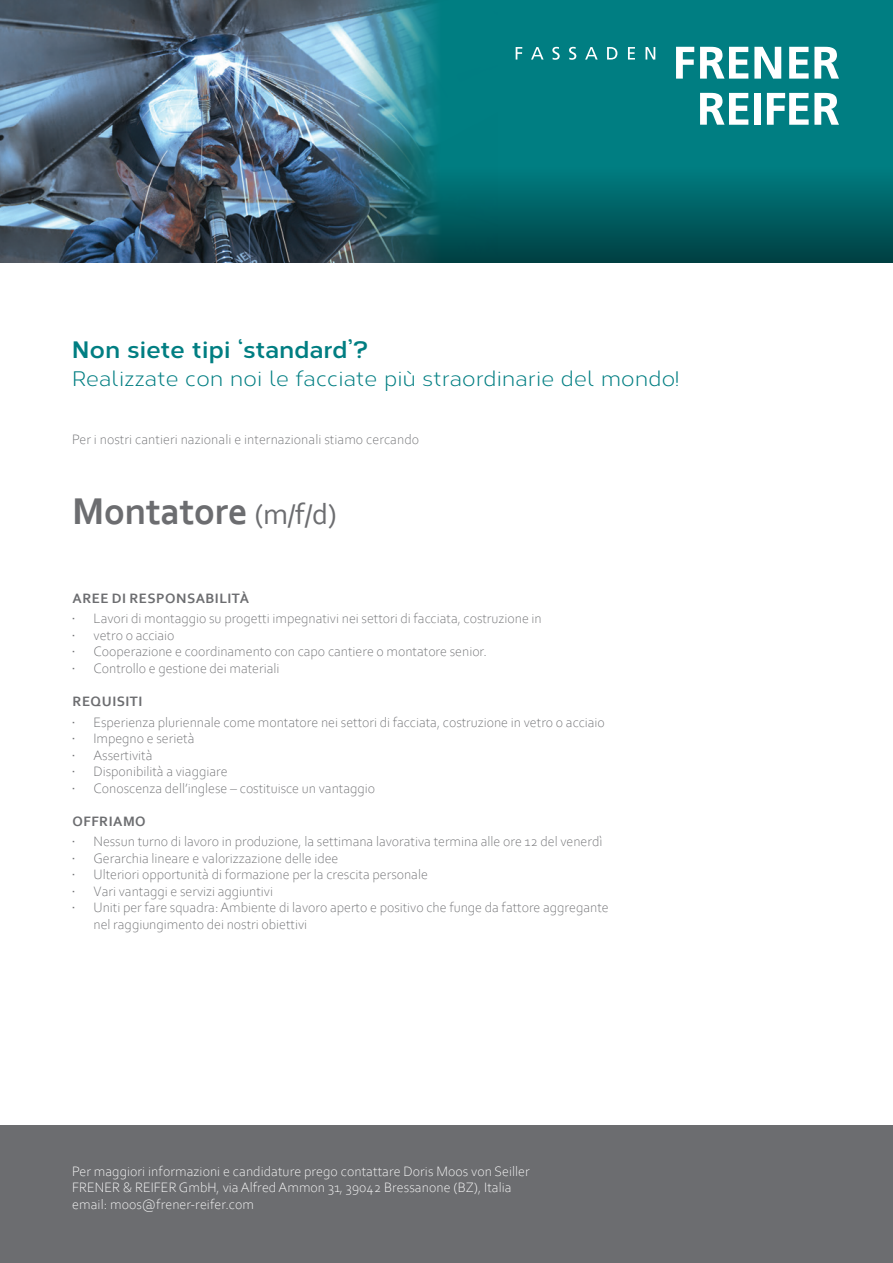
<style>
.page{position:relative;width:893px;height:1263px;background:#fff}
.page>*{position:absolute;margin:0;border:0;box-sizing:border-box;transform-origin:0 0}
.t1{font:700 39px "Corbel";letter-spacing:-.015em;color:#6c6d70}
.t2{font:700 23.7px "Corbert";letter-spacing:.015em;color:#007e82}
.t3{font:21px "Corbert";letter-spacing:.015em;color:#007e82}
.t4{font:300 14.25px/16.5px "Corbel";letter-spacing:-.005em;color:#6c6d70}
.t5{font:300 14.25px/16.5px "Corbel";letter-spacing:.005em;color:#fff}
.t6{font:700 14.25px "Corbel";letter-spacing:.035em;color:#6c6d70}
.s1{font-weight:400;font-size:30px}
.s2{font-family:"Agfa Rotis Sans Serif";font-weight:400}
</style>
<div class="page">
<div style="left:0;top:1125px;width:893px;height:138px;background:#6c6d70"></div>
<div style="left:300px;top:0;width:593px;height:263px;background:#007e82"></div>
<div style="left:0;top:163px;width:893px;height:100px;background:linear-gradient(to bottom,#008084,#004042)"></div>
<svg style="left:516px;top:47px;width:139px;height:13px"></svg>
<svg style="left:676px;top:47px;width:18px;height:32px"></svg>
<svg style="left:700px;top:47px;width:48px;height:32px"></svg>
<svg style="left:754px;top:47px;width:27px;height:32px"></svg>
<svg style="left:789px;top:47px;width:50px;height:32px"></svg>
<svg style="left:700px;top:93px;width:48px;height:32px"></svg>
<div style="left:754px;top:93px;width:7px;height:32px;background:#fff"></div>
<svg style="left:767px;top:93px;width:72px;height:32px"></svg>
<img style="left:0;top:0;width:497px;height:263px">
<p class="t2" style="left:72px;top:331px;width:297px">Non siete tipi ‘standard’?</p>
<p class="t3" style="left:72px;top:363px;width:608px">Realizzate con noi le facciate più straordinarie del mondo!</p>
<p class="t4" style="left:72px;top:431px;width:348px">Per i nostri cantieri nazionali e internazionali stiamo cercando</p>
<p class="t1" style="left:72px;top:487px;width:266px">Montatore <span class="s1">(m/f/d)</span></p>
<p class="t6" style="left:73px;top:589px;width:178px">AREE DI RESPONSABILITÀ</p>
<p class="t4" style="left:72px;top:610px;width:471px"><span class="s2">·</span> Lavori di montaggio su progetti impegnativi nei settori di facciata, costruzione in</p>
<p class="t4" style="left:72px;top:626px;width:104px"><span class="s2">·</span> vetro o acciaio</p>
<p class="t4" style="left:72px;top:643px;width:416px"><span class="s2">·</span> Cooperazione e coordinamento con capo cantiere o montatore senior.</p>
<p class="t4" style="left:72px;top:659px;width:209px"><span class="s2">·</span> Controllo e gestione dei materiali</p>
<p class="t6" style="left:73px;top:692px;width:71px">REQUISITI</p>
<p class="t4" style="left:72px;top:713px;width:534px"><span class="s2">·</span> Esperienza pluriennale come montatore nei settori di facciata, costruzione in vetro o acciaio</p>
<p class="t4" style="left:72px;top:730px;width:124px"><span class="s2">·</span> Impegno e serietà</p>
<p class="t4" style="left:72px;top:746px;width:82px"><span class="s2">·</span> Assertività</p>
<p class="t4" style="left:72px;top:763px;width:157px"><span class="s2">·</span> Disponibilità a viaggiare</p>
<p class="t4" style="left:72px;top:779px;width:304px"><span class="s2">·</span> Conoscenza dell’inglese – costituisce un vantaggio</p>
<p class="t6" style="left:73px;top:812px;width:75px">OFFRIAMO</p>
<p class="t4" style="left:72px;top:833px;width:532px"><span class="s2">·</span> Nessun turno di lavoro in produzione, la settimana lavorativa termina alle ore 12 del venerdì</p>
<p class="t4" style="left:72px;top:849px;width:268px"><span class="s2">·</span> Gerarchia lineare e valorizzazione delle idee</p>
<p class="t4" style="left:72px;top:866px;width:357px"><span class="s2">·</span> Ulteriori opportunità di formazione per la crescita personale</p>
<p class="t4" style="left:72px;top:882px;width:202px"><span class="s2">·</span> Vari vantaggi e servizi aggiuntivi</p>
<p class="t4" style="left:94px;top:899px;width:517px;text-indent:-21px"><span class="s2">·</span> Uniti per fare squadra: Ambiente di lavoro aperto e positivo che funge da fattore aggregante nel raggiungimento dei nostri obiettivi</p>
<p class="t5" style="left:72px;top:1162px;width:459px">Per maggiori informazioni e candidature prego contattare Doris Moos von Seiller<br>FRENER &amp; REIFER GmbH, via Alfred Ammon 31, 39042 Bressanone (BZ), Italia email: moos@frener-reifer.com</p>
</div>
